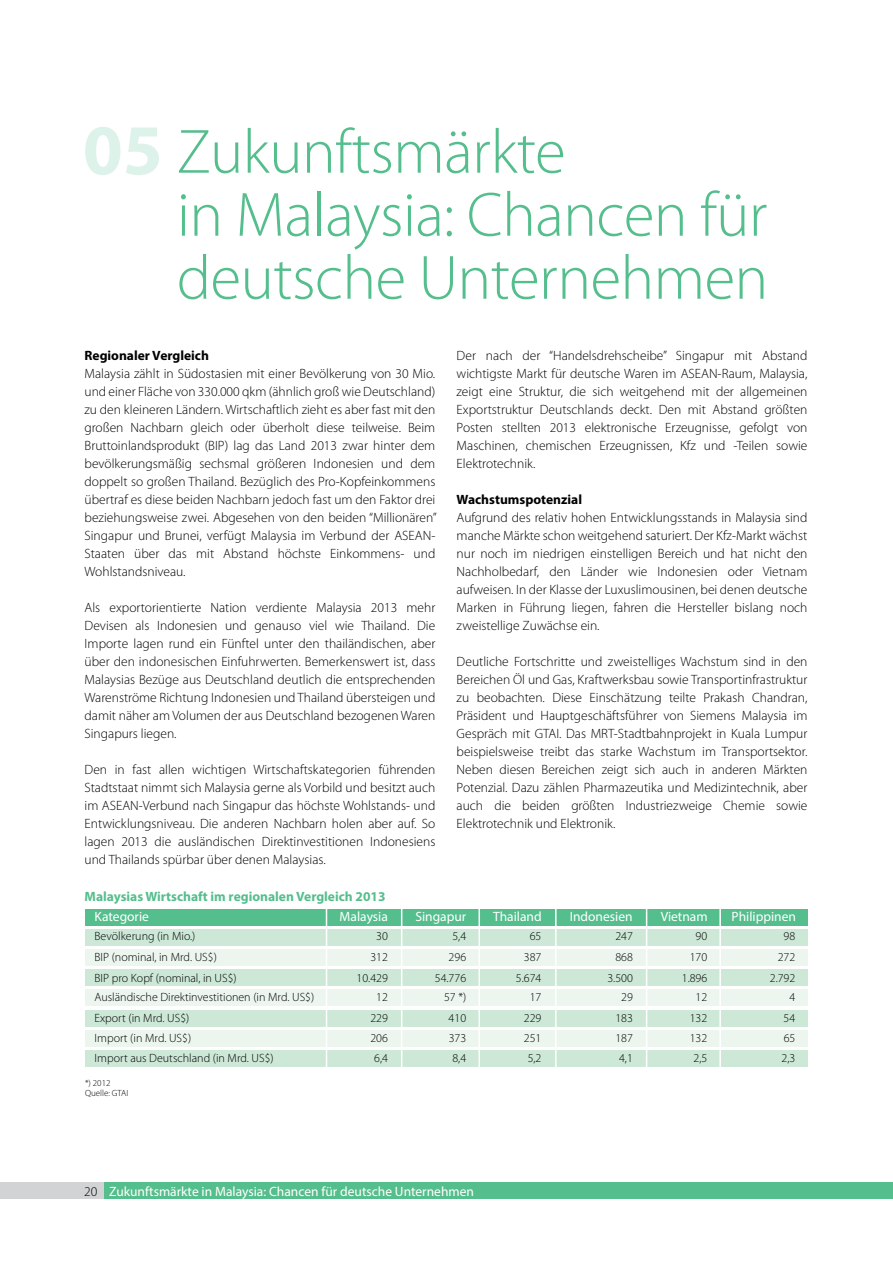
<style>
.page{position:relative;width:893px;height:1263px;background:#fff}
.page>*{position:absolute;margin:0;border:0;box-sizing:border-box;transform-origin:0 0}
.t1{font:300 63px/63px "Myriad Pro";letter-spacing:-.01em;color:#55be8d}
.t2{font:300 13.5px/18px "Myriad Pro";color:#000;text-align:justify}
.t3{font:13.5px "Myriad Pro";color:#fff}
.t4{font:700 13.5px "Myriad Pro";color:#55be8d}
.t5{font:700 13.5px "Myriad Pro";color:#000}
.t6{font:300 12px "Myriad Pro";color:#000}
.t7{font:300 9px/10.8px "Myriad Pro";color:#000}
.s1{font-weight:700;font-size:72px}
.s2{font-weight:300;color:#000}
</style>
<div class="page">
<div style="left:102px;top:1183px;width:791px;height:16px;background:#55be8d"></div>
<div style="left:85px;top:909px;width:722px;height:16px;background:#55be8d"></div>
<div style="left:0;top:1183px;width:103px;height:16px;background:#d1d3d4"></div>
<div style="left:85px;top:929px;width:722px;height:16px;background:#cde8d7"></div>
<div style="left:85px;top:949px;width:722px;height:16px;background:#ecf6ef"></div>
<div style="left:85px;top:969px;width:722px;height:17px;background:#cde8d7"></div>
<div style="left:85px;top:989px;width:722px;height:17px;background:#ecf6ef"></div>
<div style="left:85px;top:1010px;width:722px;height:16px;background:#cde8d7"></div>
<div style="left:85px;top:1030px;width:722px;height:16px;background:#ecf6ef"></div>
<div style="left:85px;top:1050px;width:722px;height:17px;background:#cde8d7"></div>
<hr style="left:326px;top:907px;width:1px;height:163px;background:#fff">
<hr style="left:401px;top:907px;width:1px;height:163px;background:#fff">
<hr style="left:478px;top:907px;width:2px;height:163px;background:#fff">
<hr style="left:555px;top:907px;width:2px;height:163px;background:#fff">
<hr style="left:646px;top:907px;width:1px;height:163px;background:#fff">
<hr style="left:719px;top:907px;width:2px;height:163px;background:#fff">
<h1 class="t1" style="left:177px;top:121px;width:593px;text-indent:-94px"><span class="s1">05</span> Zukunftsmärkte<br>in Malaysia: Chancen für deutsche Unternehmen</h1>
<p class="t5" style="left:85px;top:346px;width:126px">Regionaler Vergleich</p>
<p class="t2" style="left:85px;top:364px;width:354px">Malaysia zählt in Südostasien mit einer Bevölkerung von 30 Mio. und einer Fläche von 330.000 qkm (ähnlich groß wie Deutschland) zu den kleineren Ländern. Wirtschaftlich zieht es aber fast mit den großen Nachbarn gleich oder überholt diese teilweise. Beim Bruttoinlandsprodukt (BIP) lag das Land 2013 zwar hinter dem bevölkerungsmäßig sechsmal größeren Indonesien und dem doppelt so großen Thailand. Bezüglich des Pro-Kopfeinkommens übertraf es diese beiden Nachbarn jedoch fast um den Faktor drei beziehungsweise zwei. Abgesehen von den beiden “Millionären” Singapur und Brunei, verfügt Malaysia im Verbund der ASEAN-Staaten über das mit Abstand höchste Einkommens- und Wohlstandsniveau.</p>
<p class="t2" style="left:85px;top:598px;width:352px">Als exportorientierte Nation verdiente Malaysia 2013 mehr Devisen als Indonesien und genauso viel wie Thailand. Die Importe lagen rund ein Fünftel unter den thailändischen, aber über den indonesischen Einfuhrwerten. Bemerkenswert ist, dass Malaysias Bezüge aus Deutschland deutlich die entsprechenden Warenströme Richtung Indonesien und Thailand übersteigen und damit näher am Volumen der aus Deutschland bezogenen Waren Singapurs liegen.</p>
<p class="t2" style="left:85px;top:760px;width:352px">Den in fast allen wichtigen Wirtschaftskategorien führenden Stadtstaat nimmt sich Malaysia gerne als Vorbild und besitzt auch im ASEAN-Verbund nach Singapur das höchste Wohlstands- und Entwicklungsniveau. Die anderen Nachbarn holen aber auf. So lagen 2013 die ausländischen Direktinvestitionen Indonesiens und Thailands spürbar über denen Malaysias.</p>
<p class="t4" style="left:85px;top:888px;width:302px">Malaysias Wirtschaft im regionalen Vergleich 2013</p>
<p class="t2" style="left:457px;top:346px;width:352px">Der nach der “Handelsdrehscheibe” Singapur mit Abstand wichtigste Markt für deutsche Waren im ASEAN-Raum, Malaysia, zeigt eine Struktur, die sich weitgehend mit der allgemeinen Exportstruktur Deutschlands deckt. Den mit Abstand größten Posten stellten 2013 elektronische Erzeugnisse, gefolgt von Maschinen, chemischen Erzeugnissen, Kfz und -Teilen sowie Elektrotechnik.</p>
<p class="t5" style="left:457px;top:490px;width:127px">Wachstumspotenzial</p>
<p class="t2" style="left:457px;top:508px;width:352px">Aufgrund des relativ hohen Entwicklungsstands in Malaysia sind manche Märkte schon weitgehend saturiert. Der Kfz-Markt wächst nur noch im niedrigen einstelligen Bereich und hat nicht den Nachholbedarf, den Länder wie Indonesien oder Vietnam aufweisen. In der Klasse der Luxuslimousinen, bei denen deutsche Marken in Führung liegen, fahren die Hersteller bislang noch zweistellige Zuwächse ein.</p>
<p class="t2" style="left:457px;top:652px;width:352px">Deutliche Fortschritte und zweistelliges Wachstum sind in den Bereichen Öl und Gas, Kraftwerksbau sowie Transportinfrastruktur zu beobachten. Diese Einschätzung teilte Prakash Chandran, Präsident und Hauptgeschäftsführer von Siemens Malaysia im Gespräch mit GTAI. Das MRT-Stadtbahnprojekt in Kuala Lumpur beispielsweise treibt das starke Wachstum im Transportsektor.<br>Neben diesen Bereichen zeigt sich auch in anderen Märkten Potenzial. Dazu zählen Pharmazeutika und Medizintechnik, aber auch die beiden größten Industriezweige Chemie sowie Elektrotechnik und Elektronik.</p>
<p class="t3" style="left:340px;top:908px;width:50px">Malaysia</p>
<p class="t3" style="left:415px;top:908px;width:52px">Singapur</p>
<p class="t3" style="left:493px;top:908px;width:50px">Thailand</p>
<p class="t3" style="left:570px;top:908px;width:64px">Indonesien</p>
<p class="t3" style="left:661px;top:908px;width:48px">Vietnam</p>
<p class="t3" style="left:732px;top:908px;width:66px">Philippinen</p>
<p class="t3" style="left:95px;top:908px;width:56px">Kategorie</p>
<p class="t6" style="left:95px;top:930px;width:102px">Bevölkerung (in Mio.)</p>
<p class="t6" style="left:376px;top:930px;width:13px">30</p>
<p class="t6" style="left:452px;top:930px;width:15px">5,4</p>
<p class="t6" style="left:530px;top:930px;width:13px">65</p>
<p class="t6" style="left:615px;top:930px;width:19px">247</p>
<p class="t6" style="left:696px;top:930px;width:13px">90</p>
<p class="t6" style="left:784px;top:930px;width:13px">98</p>
<p class="t6" style="left:95px;top:950px;width:124px">BIP (nominal, in Mrd. US$)</p>
<p class="t6" style="left:370px;top:950px;width:19px">312</p>
<p class="t6" style="left:449px;top:950px;width:19px">296</p>
<p class="t6" style="left:524px;top:950px;width:19px">387</p>
<p class="t6" style="left:615px;top:950px;width:19px">868</p>
<p class="t6" style="left:690px;top:950px;width:19px">170</p>
<p class="t6" style="left:778px;top:950px;width:19px">272</p>
<p class="t6" style="left:95px;top:971px;width:144px">BIP pro Kopf (nominal, in US$)</p>
<p class="t6" style="left:357px;top:971px;width:33px">10.429</p>
<p class="t6" style="left:435px;top:971px;width:33px">54.776</p>
<p class="t6" style="left:516px;top:971px;width:27px">5.674</p>
<p class="t6" style="left:607px;top:971px;width:27px">3.500</p>
<p class="t6" style="left:682px;top:971px;width:27px">1.896</p>
<p class="t6" style="left:770px;top:971px;width:27px">2.792</p>
<p class="t6" style="left:95px;top:990px;width:221px">Ausländische Direktinvestitionen (in Mrd. US$)</p>
<p class="t6" style="left:376px;top:990px;width:13px">12</p>
<p class="t6" style="left:444px;top:990px;width:24px">57 *)</p>
<p class="t6" style="left:530px;top:990px;width:13px">17</p>
<p class="t6" style="left:621px;top:990px;width:13px">29</p>
<p class="t6" style="left:696px;top:990px;width:13px">12</p>
<p class="t6" style="left:789px;top:990px;width:7px">4</p>
<p class="t6" style="left:95px;top:1031px;width:98px">Import (in Mrd. US$)</p>
<p class="t6" style="left:370px;top:1031px;width:19px">206</p>
<p class="t6" style="left:449px;top:1031px;width:19px">373</p>
<p class="t6" style="left:524px;top:1031px;width:19px">251</p>
<p class="t6" style="left:615px;top:1031px;width:19px">187</p>
<p class="t6" style="left:690px;top:1031px;width:19px">132</p>
<p class="t6" style="left:784px;top:1031px;width:13px">65</p>
<p class="t6" style="left:95px;top:1052px;width:181px">Import aus Deutschland (in Mrd. US$)</p>
<p class="t7" style="left:85px;top:1077px;width:45px">*) 2012<br>Quelle: GTAI</p>
<p class="t6" style="left:95px;top:1011px;width:96px">Export (in Mrd. US$)</p>
<p class="t6" style="left:370px;top:1011px;width:19px">229</p>
<p class="t6" style="left:449px;top:1011px;width:19px">410</p>
<p class="t6" style="left:524px;top:1011px;width:19px">229</p>
<p class="t6" style="left:615px;top:1011px;width:19px">183</p>
<p class="t6" style="left:690px;top:1011px;width:19px">132</p>
<p class="t6" style="left:784px;top:1011px;width:13px">54</p>
<p class="t6" style="left:374px;top:1052px;width:15px">6,4</p>
<p class="t6" style="left:452px;top:1052px;width:15px">8,4</p>
<p class="t6" style="left:528px;top:1052px;width:15px">5,2</p>
<p class="t6" style="left:619px;top:1052px;width:15px">4,1</p>
<p class="t6" style="left:693px;top:1052px;width:15px">2,5</p>
<p class="t6" style="left:781px;top:1052px;width:15px">2,3</p>
<p class="t3" style="left:84px;top:1183px;width:391px"><span class="s2">20</span> Zukunftsmärkte in Malaysia: Chancen für deutsche Unternehmen</p>
</div>
